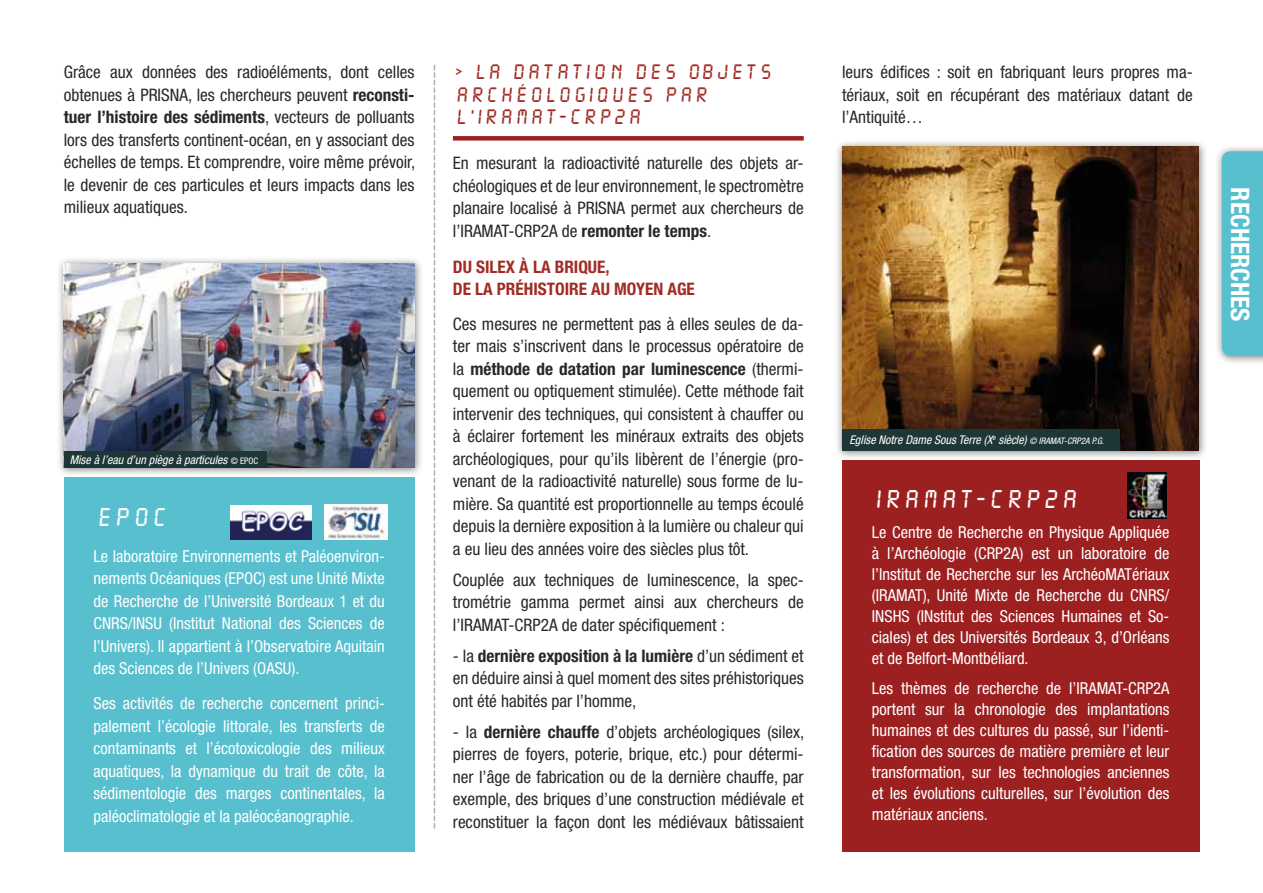
<style>
.page{position:relative;width:1263px;height:893px;background:#fff}
.page>*{position:absolute;margin:0;border:0;box-sizing:border-box;transform-origin:0 0}
.t1{font:700 condensed 25.5px "Helvetica Neue";color:#fff}
.t2{font:24px "Liquid Crystal Plain";color:#fff}
.t3{font:19.5px/22.5px "Liquid Crystal Plain";color:#a12c25}
.t4{font:condensed 17.25px/22.5px "Helvetica Neue";color:#282829;text-align:justify}
.t5{font:700 condensed 17.25px "Helvetica Neue";color:#a12c25}
.t6{font:condensed 16.5px/21px "Helvetica Neue";color:#fff;text-align:justify}
.t7{font:italic condensed 12px "Helvetica Neue";color:#fff}
.s1{font-weight:700}
.s2{font-style:normal;font-size:9px}
.s3{font-size:9px}
</style>
<div class="page">
<div style="left:1214px;top:144px;width:49px;height:221px;background:#000;opacity:.5"></div>
<div style="left:1222px;top:151px;width:41px;height:205px;background:#58bfcf"></div>
<div style="left:453px;top:136px;width:351px;height:5px;background:#9d2021"></div>
<div style="left:64px;top:477px;width:351px;height:375px;background:#58bfcf"></div>
<div style="left:56px;top:256px;width:368px;height:221px;background:#000;opacity:.5"></div>
<img style="left:64px;top:263px;width:351px;height:204px">
<img style="left:231px;top:505px;width:81px;height:34px">
<img style="left:324px;top:505px;width:63px;height:34px">
<div style="left:842px;top:461px;width:357px;height:391px;background:#9d2021"></div>
<div style="left:834px;top:139px;width:374px;height:321px;background:#000;opacity:.5"></div>
<img style="left:842px;top:146px;width:357px;height:305px">
<img style="left:1127px;top:472px;width:40px;height:47px">
<div style="left:64px;top:451px;width:203px;height:16px;background:#1e3736"></div>
<div style="left:842px;top:430px;width:277px;height:21px;background:#1e3736"></div>
<svg style="left:434px;top:65px;width:1px;height:763px"></svg>
<p class="t4" style="left:64px;top:61px;width:353px">Grâce aux données des radioéléments, dont celles obtenues à PRISNA, les chercheurs peuvent <span class="s1">reconsti&shy;tuer l’histoire des sédiments</span>, vecteurs de polluants lors des transferts continent-océan, en y associant des échelles de temps. Et comprendre, voire même prévoir, le devenir de ces particules et leurs impacts dans les milieux aquatiques.</p>
<p class="t3" style="left:453px;top:62px;width:320px">&gt; LA DATATION DES OBJETS<br>ARCHÉOLOGIQUES PAR<br>L’IRAMAT-CRP2A</p>
<p class="t4" style="left:453px;top:152px;width:352px">En mesurant la radioactivité naturelle des objets ar&shy;chéologiques et de leur environnement, le spectromètre planaire localisé à PRISNA permet aux chercheurs de l’IRAMAT-CRP2A de <span class="s1">remonter le temps</span>.</p>
<p class="t5" style="left:453px;top:256px;width:32px">Du sile</p>
<p class="t5" style="left:506px;top:256px;width:59px">x à la brique</p>
<p class="t5" style="left:605px;top:256px;width:6px">,</p>
<p class="t7" style="left:70px;top:452px;width:190px">Mise à l’eau d’un piège à particules <span class="s2">© EPOC</span></p>
<h2 class="t2" style="left:94px;top:504px;width:52px">EPOC</h2>
<p class="t6" style="left:94px;top:544px;width:293px;line-height:22.5px">Le laboratoire Environnements et Paléoenviron&shy;nements Océaniques (EPOC) est une Unité Mixte de Recherche de l’Université Bordeaux 1 et du CNRS/INSU (Institut National des Sciences de l’Univers). Il appartient à l’Observatoire Aquitain des Sciences de l’Univers (OASU).</p>
<p class="t6" style="left:94px;top:692px;width:293px;line-height:22.5px">Ses activités de recherche concernent princi&shy;palement l’écologie littorale, les transferts de contaminants et l’écotoxicologie des milieux aquatiques, la dynamique du trait de côte, la sédimentologie des marges continentales, la paléoclimatologie et la paléocéanographie.</p>
<p class="t5" style="left:453px;top:279px;width:89px">delapréhistoire</p>
<p class="t5" style="left:591px;top:279px;width:96px">au Moyen Age</p>
<p class="t4" style="left:453px;top:312px;width:352px">Ces mesures ne permettent pas à elles seules de da&shy;ter mais s’inscrivent dans le processus opératoire de la <span class="s1">méthode de datation par luminescence</span> (thermi&shy;quement ou optiquement stimulée). Cette méthode fait intervenir des techniques, qui consistent à chauffer ou à éclairer fortement les minéraux extraits des objets archéologiques, pour qu’ils libèrent de l’énergie (pro&shy;venant de la radioactivité naturelle) sous forme de lu&shy;mière. Sa quantité est proportionnelle au temps écoulé depuis la dernière exposition à la lumière ou chaleur qui a eu lieu des années voire des siècles plus tôt.</p>
<p class="t4" style="left:453px;top:568px;width:352px">Couplée aux techniques de luminescence, la spec&shy;trométrie gamma permet ainsi aux chercheurs de l’IRAMAT-CRP2A de dater spécifiquement :</p>
<p class="t4" style="left:453px;top:644px;width:352px">- la <span class="s1">dernière exposition à la lumière</span> d’un sédiment et en déduire ainsi à quel moment des sites préhistoriques ont été habités par l’homme,</p>
<p class="t4" style="left:453px;top:720px;width:353px">- la <span class="s1">dernière chauffe</span> d’objets archéologiques (silex, pierres de foyers, poterie, brique, etc.) pour détermi&shy;ner l’âge de fabrication ou de la dernière chauffe, par exemple, des briques d’une construction médiévale et reconstituer la façon dont les médiévaux bâtissaient</p>
<p class="t4" style="left:842px;top:61px;width:352px">leurs édifices : soit en fabriquant leurs propres ma&shy;tériaux, soit en récupérant des matériaux datant de l’Antiquité…</p>
<p class="t7" style="left:849px;top:433px;width:256px">Eglise Notre Dame Sous Terre (X<sup>e</sup> siècle) <span class="s3">© IRAMAT-CRP2A P.G.</span></p>
<h2 class="t2" style="left:872px;top:486px;width:207px">IRAMAT-CRP2A</h2>
<p class="t6" style="left:872px;top:522px;width:299px">Le Centre de Recherche en Physique Appliquée à l’Archéologie (CRP2A) est un laboratoire de l’Institut de Recherche sur les ArchéoMATériaux (IRAMAT), Unité Mixte de Recherche du CNRS/ INSHS (INstitut des Sciences Humaines et So&shy;ciales) et des Universités Bordeaux 3, d’Orléans et de Belfort-Montbéliard.</p>
<p class="t6" style="left:872px;top:677px;width:299px">Les thèmes de recherche de l’IRAMAT-CRP2A portent sur la chronologie des implantations humaines et des cultures du passé, sur l’identi&shy;fication des sources de matière première et leur transformation, sur les technologies anciennes et les évolutions culturelles, sur l’évolution des matériaux anciens.</p>
<h1 class="t1" style="left:1256px;top:187px;width:134px;rotate:90deg">Recherches</h1>
</div>
